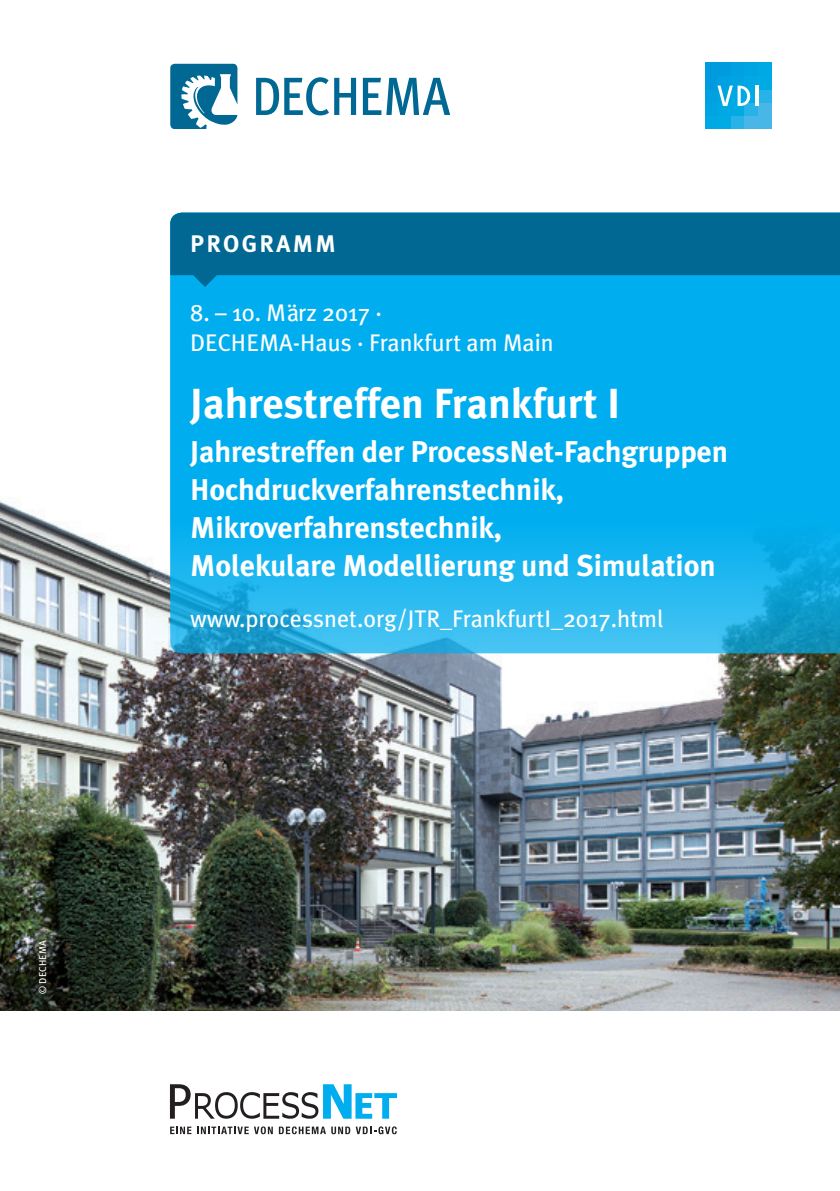
<style>
.page{position:relative;width:840px;height:1191px;background:#fff}
.page>*{position:absolute;margin:0;border:0;box-sizing:border-box;transform-origin:0 0}
.t1{font:700 42px "Meta Plus";color:#fff}
.t2{font:700 30px/38px "Meta Plus";letter-spacing:-.005em;color:#fff}
.t3{font:24px/30px "Meta Plus";color:#fff}
.t4{font:700 24px "Meta Plus";letter-spacing:.1em;color:#fff}
.t5{font:10px "Meta Plus";letter-spacing:.02em;color:#fff}
</style>
<div class="page">
<img style="left:0;top:501px;width:839px;height:509px">
<svg style="left:170px;top:287px;width:669px;height:366px;background:#0bafed"></svg>
<svg style="left:170px;top:213px;width:669px;height:74px;background:#0073a1"></svg>
<svg style="left:170px;top:64px;width:67px;height:65px"></svg>
<svg style="left:362px;top:78px;width:88px;height:37px"></svg>
<svg style="left:256px;top:77px;width:100px;height:38px"></svg>
<div style="left:704px;top:116px;width:13px;height:13px;background:#00a9e3"></div>
<div style="left:717px;top:116px;width:14px;height:13px;background:#00abe4"></div>
<div style="left:731px;top:116px;width:13px;height:13px;background:#29b2e7"></div>
<div style="left:744px;top:116px;width:13px;height:13px;background:#48b7e8"></div>
<div style="left:757px;top:116px;width:13px;height:13px;background:#48b7e8"></div>
<div style="left:704px;top:102px;width:13px;height:14px;background:#00a4e1"></div>
<div style="left:717px;top:102px;width:14px;height:14px;background:#00a9e3"></div>
<div style="left:731px;top:102px;width:13px;height:14px;background:#00abe4"></div>
<div style="left:744px;top:102px;width:13px;height:14px;background:#29b2e7"></div>
<div style="left:757px;top:102px;width:13px;height:14px;background:#48b7e8"></div>
<div style="left:704px;top:89px;width:13px;height:13px;background:#00a1e0"></div>
<svg style="left:749px;top:89px;width:5px;height:13px"></svg>
<div style="left:757px;top:89px;width:13px;height:13px;background:#29b2e7"></div>
<div style="left:704px;top:76px;width:13px;height:13px;background:#009bde"></div>
<div style="left:717px;top:76px;width:14px;height:13px;background:#00a1e0"></div>
<div style="left:731px;top:76px;width:13px;height:13px;background:#00a4e1"></div>
<div style="left:744px;top:76px;width:13px;height:13px;background:#00a9e3"></div>
<div style="left:757px;top:76px;width:13px;height:13px;background:#00abe4"></div>
<div style="left:704px;top:63px;width:13px;height:13px;background:#009bde"></div>
<div style="left:717px;top:63px;width:14px;height:13px;background:#009bde"></div>
<div style="left:731px;top:63px;width:13px;height:13px;background:#00a1e0"></div>
<div style="left:744px;top:63px;width:13px;height:13px;background:#00a4e1"></div>
<svg style="left:717px;top:86px;width:32px;height:20px"></svg>
<svg style="left:754px;top:86px;width:4px;height:20px"></svg>
<div style="left:757px;top:63px;width:13px;height:13px;background:#00a9e3"></div>
<svg style="left:170px;top:1084px;width:227px;height:34px"></svg>
<svg style="left:170px;top:1126px;width:21px;height:8px"></svg>
<svg style="left:197px;top:1126px;width:51px;height:8px"></svg>
<svg style="left:254px;top:1126px;width:19px;height:8px"></svg>
<svg style="left:279px;top:1126px;width:117px;height:8px"></svg>
<p class="t5" style="left:37px;top:994px;width:55px;rotate:-90deg">© DECHEMA</p>
<p class="t4" style="left:190px;top:229px;width:147px">PROGRAMM</p>
<p class="t3" style="left:190px;top:298px;width:365px">8. – 10. März 2017 ·<br>DECHEMA-Haus · Frankfurt am Main</p>
<h1 class="t1" style="left:190px;top:379px;width:431px">Jahrestreffen Frankfurt I</h1>
<p class="t2" style="left:190px;top:432px;width:539px">Jahrestreffen der ProcessNet-Fachgruppen Hochdruckverfahrenstechnik, Mikroverfahrenstechnik,<br>Molekulare Modellierung und Simulation</p>
<p class="t3" style="left:190px;top:603px;width:474px">www.processnet.org/JTR_FrankfurtI_2017.html</p>
</div>
